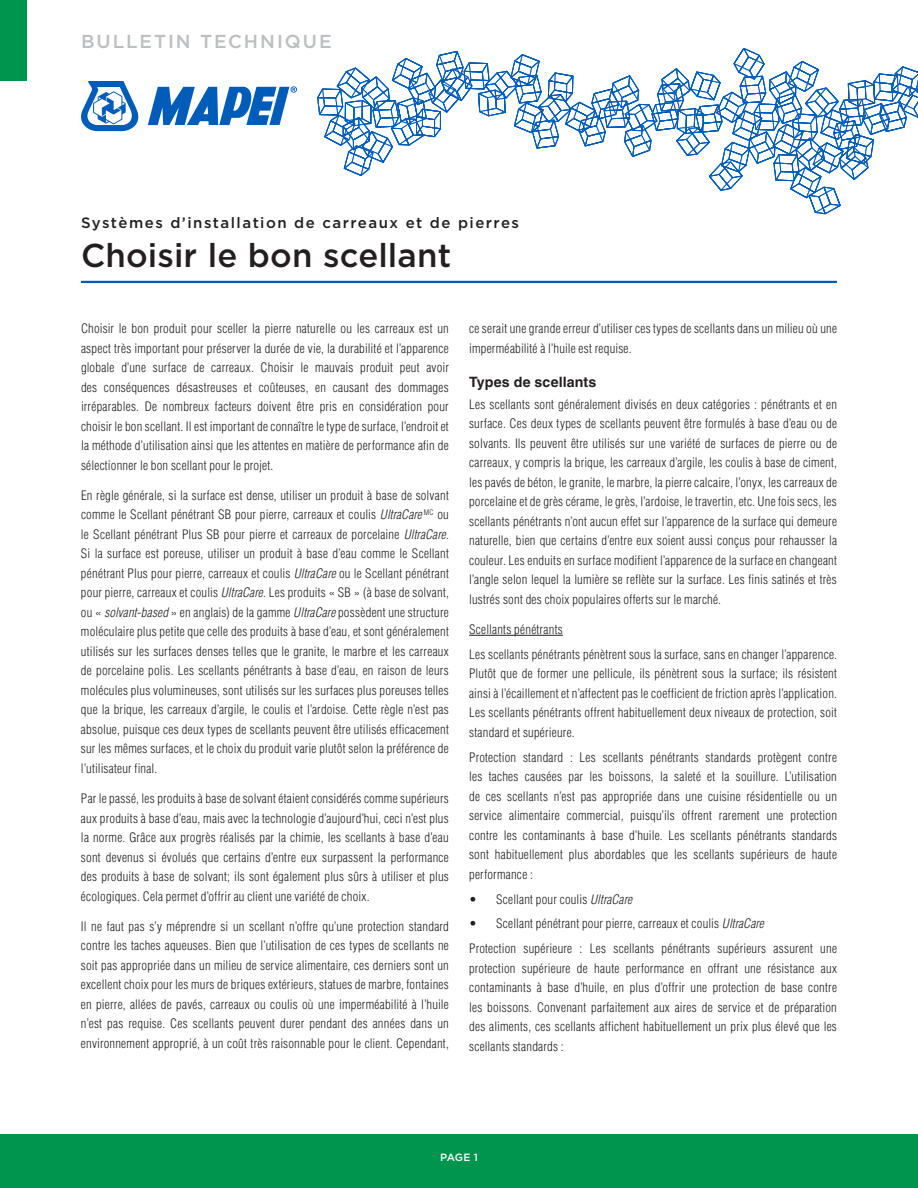
<style>
.page{position:relative;width:918px;height:1188px;background:#fff}
.page>*{position:absolute;margin:0;border:0;box-sizing:border-box;transform-origin:0 0}
.t1{font:500 33px "Gotham HTF";letter-spacing:.005em;color:#231f20}
.t2{font:500 18.75px "Gotham HTF";letter-spacing:.105em;color:#bcbec0}
.t3{font:500 15px "Gotham HTF";letter-spacing:.1em;color:#231f20}
.t4{font:700 14.25px "Helvetica LT Std";letter-spacing:.01em;color:#231f20}
.t5{font:300 condensed 12.75px/19.5px "Helvetica LT Std";letter-spacing:.02em;color:#231f20;text-align:justify}
.t6{font:500 10.5px "Gotham HTF";color:#fff}
.s1{font-style:italic}
</style>
<div class="page">
<hr style="left:469px;top:635px;width:94px;height:1px;background:#231f20">
<svg style="left:81px;top:81px;width:58px;height:50px"></svg>
<svg style="left:148px;top:86px;width:149px;height:39px"></svg>
<div style="left:0;top:0;width:27px;height:81px;background:#00954e"></div>
<hr style="left:81px;top:281px;width:756px;height:2px;background:#005cb9">
<div style="left:0;top:1134px;width:918px;height:54px;background:#00954e"></div>
<svg style="left:317px;top:48px;width:601px;height:166px"></svg>
<h2 class="t2" style="left:81px;top:31px;width:252px">BULLETIN TECHNIQUE</h2>
<p class="t3" style="left:81px;top:215px;width:440px">Systèmes d’installation de carreaux et de pierres</p>
<h1 class="t1" style="left:81px;top:237px;width:372px">Choisir le bon scellant</h1>
<p class="t5" style="left:81px;top:319px;width:369px">Choisir le bon produit pour sceller la pierre naturelle ou les carreaux est un aspect très important pour préserver la durée de vie, la durabilité et l’apparence globale d’une surface de carreaux. Choisir le mauvais produit peut avoir des conséquences désastreuses et coûteuses, en causant des dommages irréparables. De nombreux facteurs doivent être pris en considération pour choisir le bon scellant. Il est important de connaître le type de surface, l’endroit et la méthode d’utilisation ainsi que les attentes en matière de performance afin de sélectionner le bon scellant pour le projet.</p>
<p class="t5" style="left:81px;top:485px;width:369px">En règle générale, si la surface est dense, utiliser un produit à base de solvant comme le Scellant pénétrant SB pour pierre, carreaux et coulis <span class="s1">UltraCare</span> <sup>MC</sup> ou le Scellant pénétrant Plus SB pour pierre et carreaux de porcelaine <span class="s1">UltraCare</span>.<br>Si la surface est poreuse, utiliser un produit à base d’eau comme le Scellant pénétrant Plus pour pierre, carreaux et coulis <span class="s1">UltraCare</span> ou le Scellant pénétrant pour pierre, carreaux et coulis <span class="s1">UltraCare</span>. Les produits « SB » (à base de solvant, ou « <span class="s1">solvant-based</span> » en anglais) de la gamme <span class="s1">UltraCare</span> possèdent une structure moléculaire plus petite que celle des produits à base d’eau, et sont généralement utilisés sur les surfaces denses telles que le granite, le marbre et les carreaux de porcelaine polis. Les scellants pénétrants à base d’eau, en raison de leurs molécules plus volumineuses, sont utilisés sur les surfaces plus poreuses telles que la brique, les carreaux d’argile, le coulis et l’ardoise. Cette règle n’est pas absolue, puisque ces deux types de scellants peuvent être utilisés efficacement sur les mêmes surfaces, et le choix du produit varie plutôt selon la préférence de l’utilisateur final.</p>
<p class="t5" style="left:81px;top:789px;width:369px">Par le passé, les produits à base de solvant étaient considérés comme supérieurs aux produits à base d’eau, mais avec la technologie d’aujourd’hui, ceci n’est plus la norme. Grâce aux progrès réalisés par la chimie, les scellants à base d’eau sont devenus si évolués que certains d’entre eux surpassent la performance des produits à base de solvant; ils sont également plus sûrs à utiliser et plus écologiques. Cela permet d’offrir au client une variété de choix.</p>
<p class="t5" style="left:81px;top:917px;width:369px">Il ne faut pas s’y méprendre si un scellant n’offre qu’une protection standard contre les taches aqueuses. Bien que l’utilisation de ces types de scellants ne soit pas appropriée dans un milieu de service alimentaire, ces derniers sont un excellent choix pour les murs de briques extérieurs, statues de marbre, fontaines en pierre, allées de pavés, carreaux ou coulis où une imperméabilité à l’huile n’est pas requise. Ces scellants peuvent durer pendant des années dans un environnement approprié, à un coût très raisonnable pour le client. Cependant,</p>
<p class="t5" style="left:469px;top:319px;width:369px">ce serait une grande erreur d’utiliser ces types de scellants dans un milieu où une imperméabilité à l’huile est requise.</p>
<p class="t4" style="left:469px;top:373px;width:129px">Types de scellants</p>
<p class="t5" style="left:469px;top:394px;width:369px">Les scellants sont généralement divisés en deux catégories : pénétrants et en surface. Ces deux types de scellants peuvent être formulés à base d’eau ou de solvants. Ils peuvent être utilisés sur une variété de surfaces de pierre ou de carreaux, y compris la brique, les carreaux d’argile, les coulis à base de ciment, les pavés de béton, le granite, le marbre, la pierre calcaire, l’onyx, les carreaux de porcelaine et de grès cérame, le grès, l’ardoise, le travertin, etc. Une fois secs, les scellants pénétrants n’ont aucun effet sur l’apparence de la surface qui demeure naturelle, bien que certains d’entre eux soient aussi conçus pour rehausser la couleur. Les enduits en surface modifient l’apparence de la surface en changeant l’angle selon lequel la lumière se reflète sur la surface. Les finis satinés et très lustrés sont des choix populaires offerts sur le marché.</p>
<p class="t5" style="left:469px;top:617px;width:369px;line-height:24.9px">Scellants pénétrants<br>Les scellants pénétrants pénètrent sous la surface, sans en changer l’apparence.</p>
<p class="t5" style="left:469px;top:664px;width:369px">Plutôt que de former une pellicule, ils pénètrent sous la surface; ils résistent ainsi à l’écaillement et n’affectent pas le coefficient de friction après l’application.<br>Les scellants pénétrants offrent habituellement deux niveaux de protection, soit standard et supérieure.</p>
<p class="t5" style="left:469px;top:747px;width:369px">Protection standard : Les scellants pénétrants standards protègent contre les taches causées par les boissons, la saleté et la souillure. L’utilisation de ces scellants n’est pas appropriée dans une cuisine résidentielle ou un service alimentaire commercial, puisqu’ils offrent rarement une protection contre les contaminants à base d’huile. Les scellants pénétrants standards sont habituellement plus abordables que les scellants supérieurs de haute performance :</p>
<p class="t5" style="left:469px;top:889px;width:164px">• Scellant pour coulis <span class="s1">UltraCare</span></p>
<p class="t5" style="left:469px;top:911px;width:369px;line-height:24.9px">• Scellant pénétrant pour pierre, carreaux et coulis <span class="s1">UltraCare<br></span>Protection supérieure : Les scellants pénétrants supérieurs assurent une</p>
<p class="t5" style="left:469px;top:958px;width:369px">protection supérieure de haute performance en offrant une résistance aux contaminants à base d’huile, en plus d’offrir une protection de base contre les boissons. Convenant parfaitement aux aires de service et de préparation des aliments, ces scellants affichent habituellement un prix plus élevé que les scellants standards :</p>
<p class="t6" style="left:440px;top:1151px;width:39px">PAGE 1</p>
</div>
